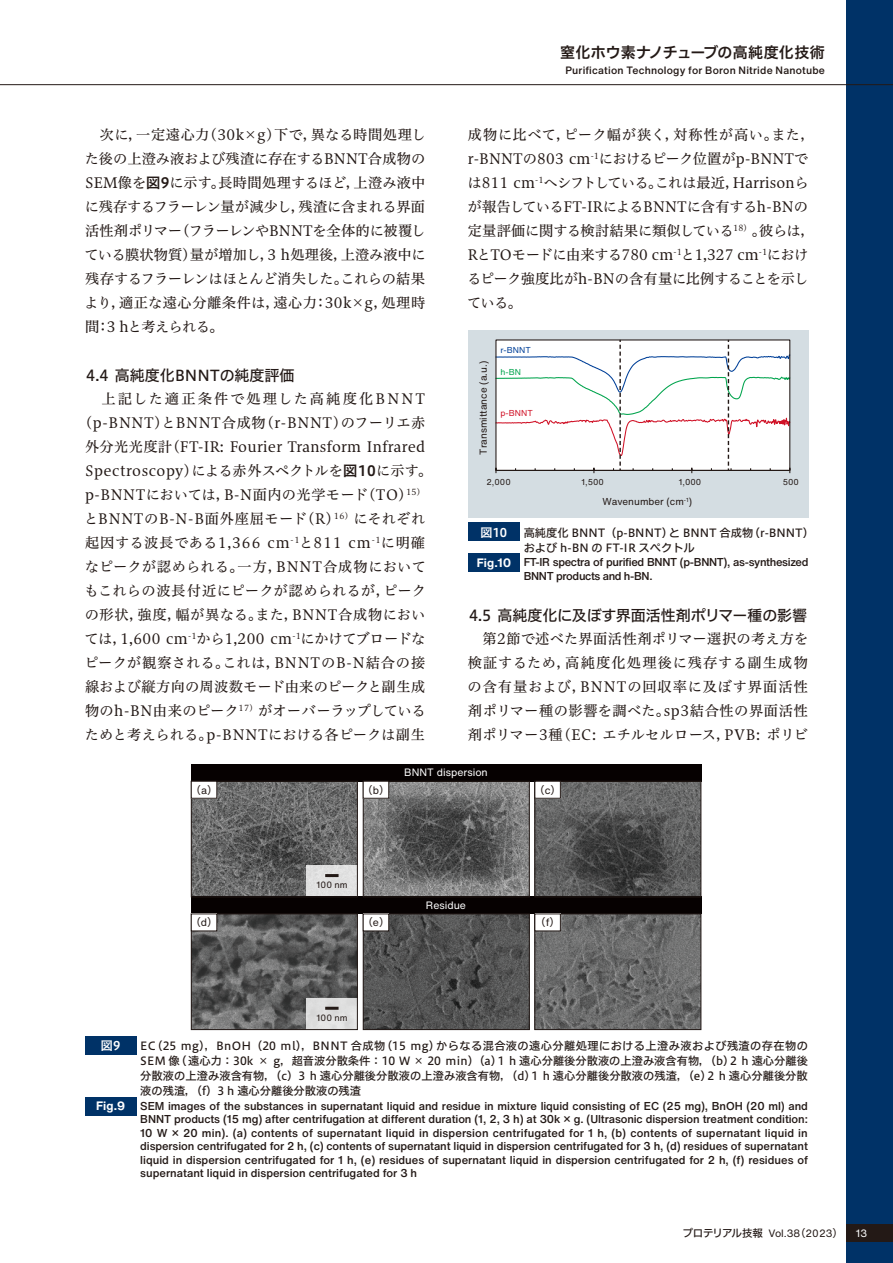
<style>
.page{position:relative;width:893px;height:1263px;background:#fff}
.page>*{position:absolute;margin:0;border:0;box-sizing:border-box;transform-origin:0 0}
.t1{font:15px "Hiragino UD Sans F Std N W5";color:#231916}
.t2{font:15px "Hiragino UD Sans F Std N W6";letter-spacing:.005em;color:#231916}
.t3{font:14.25px/24px "Hiragino UD Serif Std N W4";letter-spacing:.015em;color:#231916;text-align:justify}
.t4{font:14.25px/24px "Hiragino UD Serif Std N W4";letter-spacing:-.005em;color:#231916}
.t5{font:12px "Hiragino UD Sans F Std N W6";color:#fff}
.t6{font:700 12px "Helvetica Now Text";color:#fff}
.t7{font:500 11.25px/13.5px "Helvetica Now Text";letter-spacing:-.03em;color:#231916}
.t8{font:11.25px/15px "Hiragino UD Sans F Std N W5";color:#231916}
.t9{font:500 10.5px "Helvetica Now Text";letter-spacing:.02em;color:#231916}
.t10{font:10.5px "Helvetica Now Text";color:#231916}
.t11{font:10.5px "Helvetica Now Text";color:#fff}
.t12{font:10.5px "Hiragino UD Sans F Std N W4";color:#231916}
.t13{font:9.9px "Helvetica Now Text";color:#231916}
.t14{font:9px "Helvetica Now Text";color:#231916}
.t15{font:8.4px "Helvetica Now Text";color:#231916}
.t16{font:8.4px "Helvetica Now Text";color:#d01227}
.t17{font:8.4px "Helvetica Now Text";color:#004098}
.t18{font:8.4px "Helvetica Now Text";color:#00a44d}
.s1{font-family:"Hiragino UD Sans F Std N W6"}
.s2{font-weight:700;font-size:12px;color:#fff}
.s3{font-family:"Helvetica Now Text"}
.s4{font-family:"Hiragino UD Sans F Std N W5"}
.s5{font-family:"Hiragino UD Sans F Std N W4"}
.s6{color:#fff}
</style>
<div class="page">
<div style="left:846px;top:85px;width:47px;height:1178px;background:#003267"></div>
<div style="left:846px;top:0;width:47px;height:85px;background:#003267"></div>
<hr style="left:0;top:84px;width:893px;height:1px;background:#231916">
<div style="left:468px;top:330px;width:341px;height:187px;background:#d4dde2"></div>
<svg style="left:495px;top:340px;width:296px;height:133px"></svg>
<div style="left:495px;top:339px;width:295px;height:132px;border:1px solid #231916"></div>
<div style="left:468px;top:523px;width:51px;height:18px;background:#003267"></div>
<div style="left:468px;top:553px;width:51px;height:18px;background:#003267"></div>
<div style="left:85px;top:1036px;width:51px;height:18px;background:#003267"></div>
<div style="left:85px;top:1097px;width:51px;height:18px;background:#003267"></div>
<img style="left:193px;top:783px;width:163px;height:112px">
<img style="left:365px;top:783px;width:162px;height:112px">
<img style="left:537px;top:783px;width:162px;height:112px">
<img style="left:193px;top:916px;width:163px;height:112px">
<img style="left:365px;top:916px;width:162px;height:112px">
<img style="left:537px;top:916px;width:162px;height:112px">
<div style="left:306px;top:865px;width:51px;height:32px;background:#e0e0e0"></div>
<hr style="left:325px;top:874px;width:14px;height:3px;background:#231916">
<div style="left:306px;top:998px;width:51px;height:31px;background:#dedede"></div>
<hr style="left:325px;top:1007px;width:14px;height:3px;background:#231916">
<div style="left:191px;top:764px;width:510px;height:17px;background:#060101"></div>
<div style="left:191px;top:897px;width:510px;height:17px;background:#060101"></div>
<div style="left:191px;top:781px;width:167px;height:116px;border:1px solid #231916"></div>
<div style="left:363px;top:781px;width:166px;height:116px;border:1px solid #231916"></div>
<div style="left:535px;top:781px;width:166px;height:116px;border:1px solid #231916"></div>
<div style="left:191px;top:914px;width:167px;height:116px;border:1px solid #231916"></div>
<div style="left:363px;top:914px;width:166px;height:116px;border:1px solid #231916"></div>
<div style="left:535px;top:914px;width:166px;height:116px;border:1px solid #231916"></div>
<div style="left:191px;top:781px;width:26px;height:17px;background:#fff"></div>
<div style="left:191px;top:781px;width:26px;height:17px;border:1px solid #231916"></div>
<div style="left:191px;top:914px;width:26px;height:17px;background:#fff"></div>
<div style="left:363px;top:914px;width:26px;height:17px;background:#fff"></div>
<div style="left:535px;top:914px;width:25px;height:17px;background:#fff"></div>
<div style="left:363px;top:781px;width:26px;height:17px;background:#fff"></div>
<div style="left:363px;top:781px;width:26px;height:17px;border:1px solid #231916"></div>
<div style="left:535px;top:781px;width:25px;height:17px;background:#fff"></div>
<div style="left:535px;top:781px;width:26px;height:17px;border:1px solid #231916"></div>
<div style="left:846px;top:1225px;width:47px;height:17px;background:#231916"></div>
<p class="t3" style="left:84px;top:122px;width:343px">　次に，一定遠心力（30k×g）下で，異なる時間処理した後の上澄み液および残渣に存在するBNNT合成物のSEM像を<span class="s1">図9</span>に示す。長時間処理するほど，上澄み液中に残存するフラーレン量が減少し，残渣に含まれる界面活性剤ポリマー（フラーレンやBNNTを全体的に被覆している膜状物質）量が増加し，3 h処理後，上澄み液中に残存するフラーレンはほとんど消失した。これらの結果より，適正な遠心分離条件は，遠心力：30k×g，処理時間：3 hと考えられる。</p>
<p class="t1" style="left:86px;top:364px;width:210px">4.4 高純度化BNNTの純度評価</p>
<p class="t3" style="left:78px;top:386px;width:356px;text-align:center">　上記した適正条件で処理した高純度化BNNT（p-BNNT）とBNNT合成物（r-BNNT）のフーリエ赤外分光光度計（FT-IR: Fourier Transform Infrared<br>Spectroscopy）による赤外スペクトルを<span class="s1">図10</span>に示す。p-BNNTにおいては，B-N面内の光学モード（TO）<sup>15）</sup>とBNNTのB-N-B面外座屈モード（R）<sup>16）</sup>にそれぞれ起因する波長である1,366 cm<sup>-1</sup>と811 cm<sup>-1</sup>に明確なピークが認められる。一方，BNNT合成物においてもこれらの波長付近にピークが認められるが，ピークの形状，強度，幅が異なる。また，BNNT合成物においては，1,600 cm<sup>-1</sup>から1,200 cm<sup>-1</sup>にかけてブロードなピークが観察される。これは，BNNTのB-N結合の接線および縦方向の周波数モード由来のピークと副生成物のh-BN由来のピーク<sup>17）</sup>がオーバーラップしているためと考えられる。p-BNNTにおける各ピークは副生</p>
<p class="t2" style="left:560px;top:41px;width:266px">窒化ホウ素ナノチューブの高純度化技術</p>
<p class="t9" style="left:565px;top:63px;width:261px">Purification Technology for Boron Nitride Nanotube</p>
<p class="t4" style="left:467px;top:122px;width:349px">成物に比べて，ピーク幅が狭く，対称性が高い。また，r-BNNTの803 cm<sup>-1</sup>におけるピーク位置がp-BNNTでは811 cm<sup>-1</sup>へシフトしている。これは最近，Harrisonらが報告しているFT-IRによるBNNTに含有するh-BNの定量評価に関する検討結果に類似している<sup>18）</sup>。彼らは，<br>RとTOモードに由来する780 cm<sup>-1</sup>と1,327 cm<sup>-1</sup>におけるピーク強度比がh-BNの含有量に比例することを示している。</p>
<p class="t13" style="left:476px;top:455px;width:95px;rotate:-90deg">Transmittance (a.u.)</p>
<p class="t17" style="left:500px;top:344px;width:32px">r-BNNT</p>
<p class="t18" style="left:500px;top:366px;width:22px">h-BN</p>
<p class="t16" style="left:500px;top:408px;width:34px">p-BNNT</p>
<p class="t15" style="left:487px;top:476px;width:26px">2,000</p>
<p class="t15" style="left:581px;top:476px;width:24px">1,500</p>
<p class="t15" style="left:679px;top:476px;width:24px">1,000</p>
<p class="t15" style="left:783px;top:476px;width:18px">500</p>
<p class="t13" style="left:602px;top:495px;width:91px">Wavenumber (cm<sup>-1</sup>)</p>
<p class="t5" style="left:481px;top:523px;width:28px">図10</p>
<p class="t8" style="left:524px;top:524px;width:292px">高純度化 BNNT（p-BNNT）と BNNT 合成物（r-BNNT）および h-BN の FT-IR スペクトル</p>
<p class="t7" style="left:524px;top:555px;width:286px;text-indent:-47px"><span class="s2">Fig.10</span> FT-IR spectra of purified BNNT (p-BNNT), as-synthesized<br>BNNT products and h-BN.</p>
<p class="t1" style="left:469px;top:604px;width:340px">4.5 高純度化に及ぼす界面活性剤ポリマー種の影響</p>
<p class="t3" style="left:468px;top:626px;width:342px">　第2節で述べた界面活性剤ポリマー選択の考え方を検証するため，高純度化処理後に残存する副生成物の含有量および，BNNTの回収率に及ぼす界面活性剤ポリマー種の影響を調べた。sp3結合性の界面活性剤ポリマー3種（EC: エチルセルロース，PVB: ポリビ</p>
<p class="t12" style="left:191px;top:782px;width:28px">（<span class="s3">a</span>）</p>
<p class="t11" style="left:404px;top:765px;width:85px">BNNT dispersion</p>
<p class="t12" style="left:362px;top:782px;width:29px">（<span class="s3">b</span>）</p>
<p class="t12" style="left:534px;top:782px;width:28px">（<span class="s3">c</span>）</p>
<p class="t14" style="left:317px;top:879px;width:33px">100 nm</p>
<p class="t11" style="left:426px;top:898px;width:42px">Residue</p>
<p class="t12" style="left:190px;top:914px;width:29px">（<span class="s3">d</span>）</p>
<p class="t12" style="left:362px;top:914px;width:29px">（<span class="s3">e</span>）</p>
<p class="t12" style="left:535px;top:914px;width:26px">（<span class="s3">f</span>）</p>
<p class="t14" style="left:317px;top:1012px;width:33px">100 nm</p>
<p class="t5" style="left:101px;top:1036px;width:21px">図9</p>
<p class="t8" style="left:140px;top:1038px;width:669px;text-align:justify">EC（25 mg），BnOH（20 ml），BNNT 合成物（15 mg）からなる混合液の遠心分離処理における上澄み液および残渣の存在物のSEM 像（遠心力：30k × g，超音波分散条件：10 W × 20 min）（a）1 h 遠心分離後分散液の上澄み液含有物，（b）2 h 遠心分離後分散液の上澄み液含有物，（c）3 h 遠心分離後分散液の上澄み液含有物，（d）1 h 遠心分離後分散液の残渣，（e）2 h 遠心分離後分散液の残渣，（f）3 h 遠心分離後分散液の残渣</p>
<p class="t6" style="left:96px;top:1098px;width:31px">Fig.9</p>
<p class="t7" style="left:140px;top:1099px;width:669px;text-align:justify">SEM images of the substances in supernatant liquid and residue in mixture liquid consisting of EC (25 mg), BnOH (20 ml) and BNNT products (15 mg) after centrifugation at different duration (1, 2, 3 h) at 30k × g. (Ultrasonic dispersion treatment condition:<br>10 W × 20 min). (a) contents of supernatant liquid in dispersion centrifugated for 1 h, (b) contents of supernatant liquid in dispersion centrifugated for 2 h, (c) contents of supernatant liquid in dispersion centrifugated for 3 h, (d) residues of supernatant liquid in dispersion centrifugated for 1 h, (e) residues of supernatant liquid in dispersion centrifugated for 2 h, (f) residues of supernatant liquid in dispersion centrifugated for 3 h</p>
<p class="t10" style="left:683px;top:1226px;width:186px"><span class="s4">プロテリアル技報</span> Vol.38<span class="s5">（</span>2023<span class="s5">）</span> <span class="s6">13</span></p>
</div>
